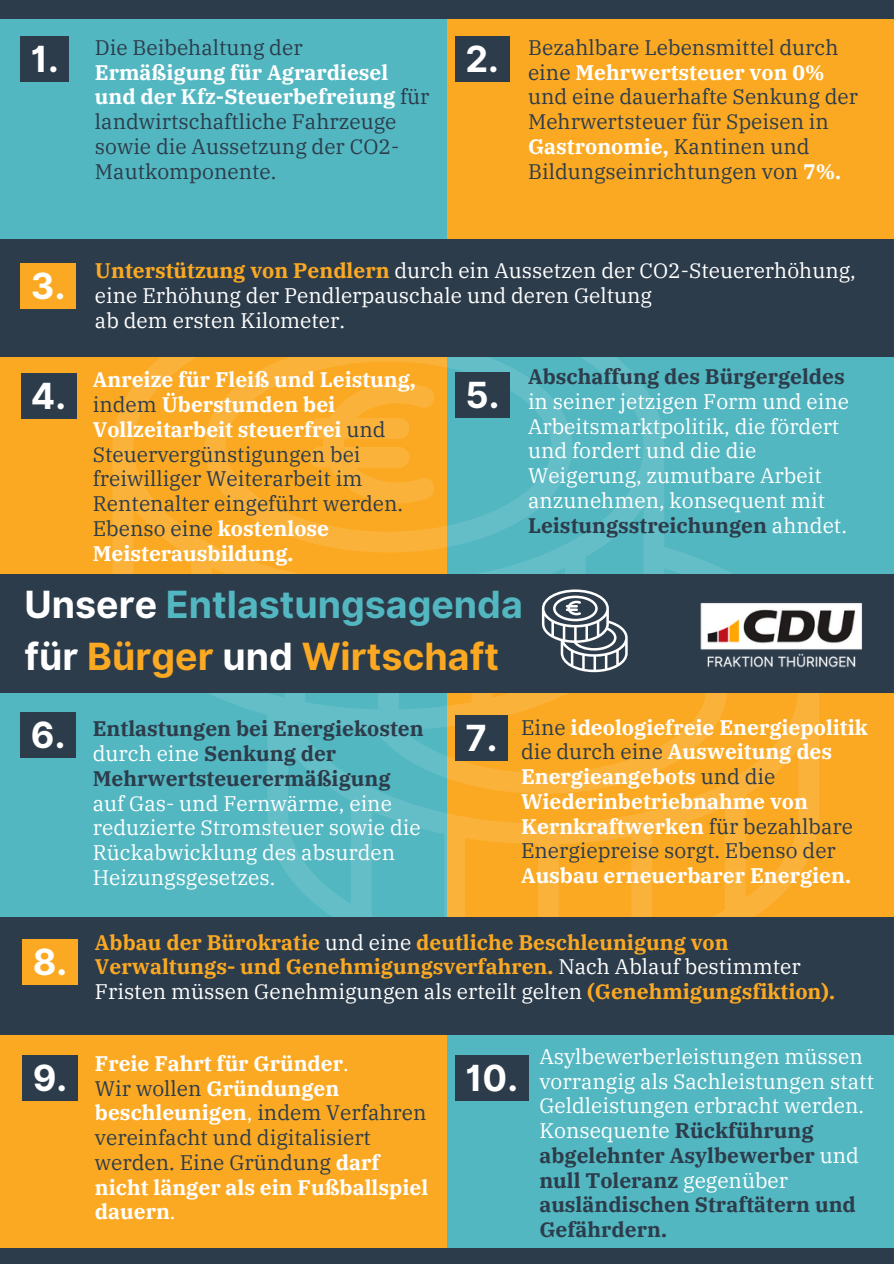
<style>
.page{position:relative;width:894px;height:1264px;background:#fff}
.page>*{position:absolute;margin:0;border:0;box-sizing:border-box;transform-origin:0 0}
.t1{font:700 37.5px "Inter";color:#52b7c1}
.t2{font:700 37.5px "Inter";color:#fba922}
.t3{font:700 36px "Inter";color:#fff}
.t4{font:21px/24.8px "IBM Plex Serif";color:#2d3c4b}
.t5{font:21px/24.8px "IBM Plex Serif";color:#fff}
.t6{font:700 21px/24.8px "IBM Plex Serif";color:#fff}
.t7{font:700 21px/24.8px "IBM Plex Serif";color:#fba922}
.t8{font:700 21px/24.8px "IBM Plex Serif";color:#2d3c4b}
.s1{font-weight:700;color:#fff}
.s2{font-weight:700;color:#fba922}
.s3{font-weight:700;color:#2d3c4b}
.s4{font-weight:400;color:#fff}
.s5{color:#fff}
.s6{font-weight:400;color:#2d3c4b}
.s7{font-weight:400}
</style>
<div class="page">
<div style="left:0;top:19px;width:446px;height:220px;background:#52b7c1"></div>
<div style="left:446px;top:19px;width:447px;height:220px;background:#fba922"></div>
<div style="left:446px;top:356px;width:447px;height:221px;background:#52b7c1"></div>
<div style="left:446px;top:692px;width:447px;height:245px;background:#fba922"></div>
<div style="left:0;top:692px;width:446px;height:225px;background:#52b7c1"></div>
<div style="left:0;top:1034px;width:446px;height:215px;background:#fba922"></div>
<div style="left:446px;top:1034px;width:447px;height:215px;background:#52b7c1"></div>
<div style="left:0;top:356px;width:446px;height:221px;background:#fba922"></div>
<svg style="left:113px;top:357px;width:705px;height:560px"></svg>
<svg style="left:309px;top:382px;width:126px;height:121px"></svg>
<div style="left:0;top:239px;width:893px;height:118px;background:#2d3c4b"></div>
<div style="left:455px;top:36px;width:54px;height:46px;background:#2d3c4b"></div>
<div style="left:0;top:917px;width:893px;height:117px;background:#2d3c4b"></div>
<div style="left:21px;top:36px;width:48px;height:46px;background:#2d3c4b"></div>
<div style="left:21px;top:263px;width:55px;height:45px;background:#fba922"></div>
<div style="left:21px;top:373px;width:55px;height:46px;background:#2d3c4b"></div>
<div style="left:21px;top:712px;width:55px;height:46px;background:#2d3c4b"></div>
<div style="left:455px;top:715px;width:53px;height:45px;background:#2d3c4b"></div>
<div style="left:22px;top:939px;width:56px;height:46px;background:#fba922"></div>
<div style="left:22px;top:1054px;width:56px;height:46px;background:#2d3c4b"></div>
<div style="left:455px;top:372px;width:54px;height:46px;background:#2d3c4b"></div>
<div style="left:455px;top:1054px;width:73px;height:46px;background:#2d3c4b"></div>
<div style="left:0;top:1247px;width:893px;height:16px;background:#2d3c4b"></div>
<div style="left:0;top:574px;width:893px;height:119px;background:#2d3c4b"></div>
<div style="left:22px;top:581px;width:309px;height:99px;background:#2d3c4b"></div>
<img style="left:331px;top:580px;width:553px;height:106px">
<svg style="left:541px;top:589px;width:86px;height:83px"></svg>
<div style="left:0;top:0;width:893px;height:19px;background:#2d3c4b"></div>
<p class="t3" style="left:31px;top:37px;width:29px">1.</p>
<p class="t4" style="left:95px;top:34px;width:336px">Die Beibehaltung der<br><span class="s1">Ermäßigung für Agrardiesel und der Kfz-Steuerbefreiung</span> für landwirtschaftliche Fahrzeuge sowie die Aussetzung der CO2-<br>Mautkomponente.</p>
<p class="t3" style="left:465px;top:37px;width:35px">2.</p>
<p class="t4" style="left:528px;top:34px;width:331px">Bezahlbare Lebensmittel durch eine <span class="s1">Mehrwertsteuer von 0% </span>und eine dauerhafte Senkung der<br>Mehrwertsteuer für Speisen in<br><span class="s1">Gastronomie,</span> Kantinen und<br>Bildungseinrichtungen von <span class="s1">7%.</span></p>
<p class="t3" style="left:31px;top:264px;width:36px">3.</p>
<p class="t3" style="left:31px;top:374px;width:37px">4.</p>
<p class="t5" style="left:95px;top:258px;width:762px"><span class="s2">Unterstützung von Pendlern</span> durch ein Aussetzen der CO2-Steuererhöhung, eine Erhöhung der Pendlerpauschale und deren Geltung</p>
<p class="t5" style="left:95px;top:308px;width:251px">ab dem ersten Kilometer.</p>
<p class="t4" style="left:93px;top:367px;width:324px"><span class="s1">Anreize für Fleiß und Leistung, </span>indem <span class="s1">Überstunden bei<br>Vollzeitarbeit steuerfrei</span> und<br>Steuervergünstigungen bei freiwilliger Weiterarbeit im<br>Rentenalter eingeführt werden.<br>Ebenso eine <span class="s1">kostenlose<br>Meisterausbildung.</span></p>
<p class="t5" style="left:528px;top:364px;width:322px"><span class="s3">Abschaffung des Bürgergeldes </span>in seiner jetzigen Form und eine<br>Arbeitsmarktpolitik, die fördert und fordert und die die<br>Weigerung, zumutbare Arbeit anzunehmen, konsequent mit</p>
<p class="t3" style="left:465px;top:373px;width:35px">5.</p>
<p class="t8" style="left:528px;top:512px;width:320px">Leistungsstreichungen <span class="s4">ahndet.</span></p>
<p class="t1" style="left:24px;top:582px;width:499px"><span class="s5">Unsere</span> Entlastungsagenda</p>
<p class="t2" style="left:24px;top:634px;width:476px"><span class="s5">für</span> Bürger <span class="s5">und</span> Wirtschaft</p>
<p class="t8" style="left:93px;top:716px;width:332px">Entlastungen bei Energiekosten <span class="s4">durch eine</span> Senkung der<br>Mehrwertsteuerermäßigung</p>
<p class="t5" style="left:93px;top:790px;width:329px">auf Gas- und Fernwärme, eine reduzierte Stromsteuer sowie die<br>Rückabwicklung des absurden<br>Heizungsgesetzes.</p>
<p class="t3" style="left:31px;top:713px;width:36px">6.</p>
<p class="t3" style="left:465px;top:716px;width:34px">7.</p>
<p class="t6" style="left:521px;top:714px;width:348px"><span class="s6">Eine</span> ideologiefreie Energiepolitik <span class="s6">die durch eine</span> Ausweitung des<br>Energieangebots <span class="s6">und die<br></span>Wiederinbetriebnahme von<br>Kernkraftwerken <span class="s6">für bezahlbare<br>Energiepreise sorgt. Ebenso der<br></span>Ausbau erneuerbarer Energien.</p>
<p class="t3" style="left:33px;top:940px;width:36px">8.</p>
<p class="t3" style="left:33px;top:1055px;width:36px">9.</p>
<p class="t7" style="left:95px;top:929px;width:741px">Abbau der Bürokratie <span class="s4">und eine</span> deutliche Beschleunigung von<br>Verwaltungs- und Genehmigungsverfahren. <span class="s4">Nach Ablauf bestimmter<br>Fristen müssen Genehmigungen als erteilt gelten</span> (Genehmigungsfiktion).</p>
<p class="t6" style="left:95px;top:1050px;width:255px">Freie Fahrt für Gründer<span class="s7">.</span></p>
<p class="t4" style="left:95px;top:1075px;width:334px">Wir wollen <span class="s1">Gründungen beschleunigen</span><span class="s5">,</span> indem Verfahren vereinfacht und digitalisiert werden. Eine Gründung <span class="s1">darf nicht länger als ein Fußballspiel dauern</span><span class="s5">.</span></p>
<p class="t3" style="left:465px;top:1055px;width:54px">10.</p>
<p class="t5" style="left:539px;top:1043px;width:336px">Asylbewerberleistungen müssen vorrangig als Sachleistungen statt<br>Geldleistungen erbracht werden.<br>Konsequente <span class="s3">Rückführung abgelehnter Asylbewerber</span> und <span class="s3">null Toleranz</span> gegenüber <span class="s3">ausländischen Straftätern und<br>Gefährdern.</span></p>
</div>
